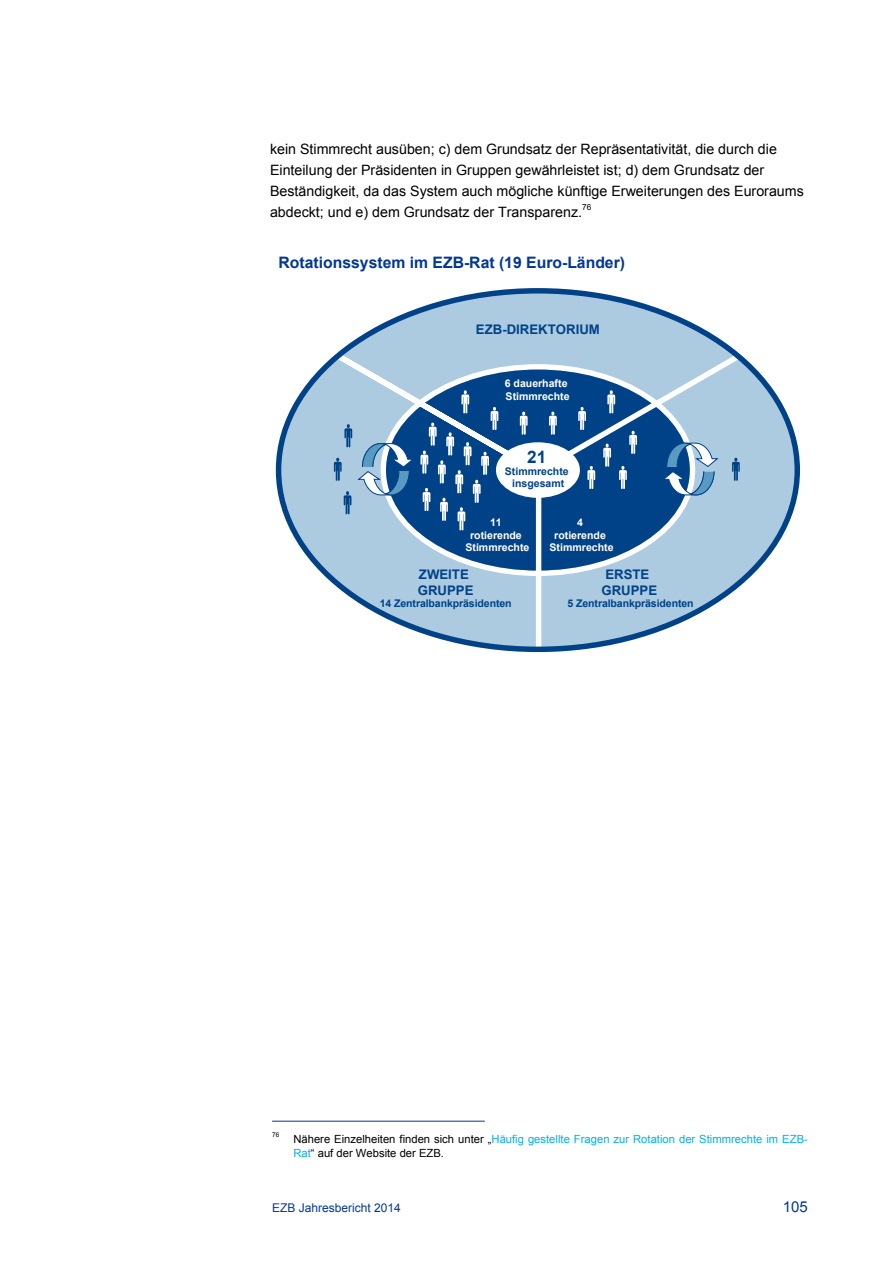
<style>
.page{position:relative;width:893px;height:1263px;background:#fff}
.page>*{position:absolute;margin:0;border:0;box-sizing:border-box;transform-origin:0 0}
.t1{font:700 17.1px "Arial";color:#004288}
.t2{font:700 15.75px "Arial";color:#003894}
.t3{font:15px "Arial";color:#003894}
.t4{font:14.25px/21px "Arial";color:#000}
.t5{font:700 13.2px/15.9px "Arial";color:#004288;text-align:center}
.t6{font:12px "Arial";color:#003894}
.t7{font:11.25px/13.5px "Arial";color:#000}
.t8{font:700 10.5px/12.3px "Arial";letter-spacing:-.01em;color:#004288;text-align:center}
.t9{font:700 10.5px/12.8px "Arial";color:#fff;text-align:center}
.t10{font:8.25px "Arial";color:#000}
.t11{font:6.45px "Arial";color:#000}
.s1{color:#00b1ea}
</style>
<div class="page">
<hr style="left:272px;top:1121px;width:213px;height:1px;background:#003894">
<div style="left:280px;top:291px;width:519px;height:358px;background:#adcbe0;border-radius:50%"></div>
<svg style="left:332px;top:348px;width:414px;height:305px"></svg>
<svg style="left:420px;top:390px;width:78px;height:140px;background:#31669f"></svg>
<p class="t4" style="left:270px;top:139px;width:535px">kein Stimmrecht ausüben; c) dem Grundsatz der Repräsentativität, die durch die Einteilung der Präsidenten in Gruppen gewährleistet ist; d) dem Grundsatz der Beständigkeit, da das System auch mögliche künftige Erweiterungen des Euroraums abdeckt; und e) dem Grundsatz der Transparenz.</p>
<p class="t10" style="left:582px;top:202px;width:11px">76</p>
<p class="t2" style="left:279px;top:252px;width:348px">Rotationssystem im EZB-Rat (19 Euro-Länder)</p>
<p class="t5" style="left:476px;top:321px;width:125px">EZB-DIREKTORIUM</p>
<p class="t9" style="left:505px;top:378px;width:66px;text-align:left">6 dauerhafte<br>Stimmrechte</p>
<p class="t1" style="left:527px;top:445px;width:21px">21</p>
<p class="t8" style="left:505px;top:466px;width:65px">Stimmrechte insgesamt</p>
<p class="t9" style="left:465px;top:516px;width:65px">11 rotierende<br>Stimmrechte</p>
<p class="t5" style="left:418px;top:567px;width:57px;text-align:left">ZWEITE<br>GRUPPE</p>
<p class="t8" style="left:380px;top:598px;width:133px">14 Zentralbankpräsidenten</p>
<p class="t9" style="left:550px;top:516px;width:65px">4<br>rotierende<br>Stimmrechte</p>
<p class="t5" style="left:601px;top:567px;width:57px">ERSTE<br>GRUPPE</p>
<p class="t8" style="left:567px;top:598px;width:128px">5 Zentralbankpräsidenten</p>
<p class="t11" style="left:272px;top:1130px;width:9px">76</p>
<p class="t7" style="left:293px;top:1132px;width:516px">Nähere Einzelheiten finden sich unter „<span class="s1">Häufig gestellte Fragen zur Rotation der Stimmrechte im EZB-<br>Rat</span>“ auf der Website der EZB.</p>
<p class="t6" style="left:272px;top:1200px;width:130px">EZB Jahresbericht 2014</p>
<p class="t3" style="left:783px;top:1197px;width:27px">105</p>
</div>
